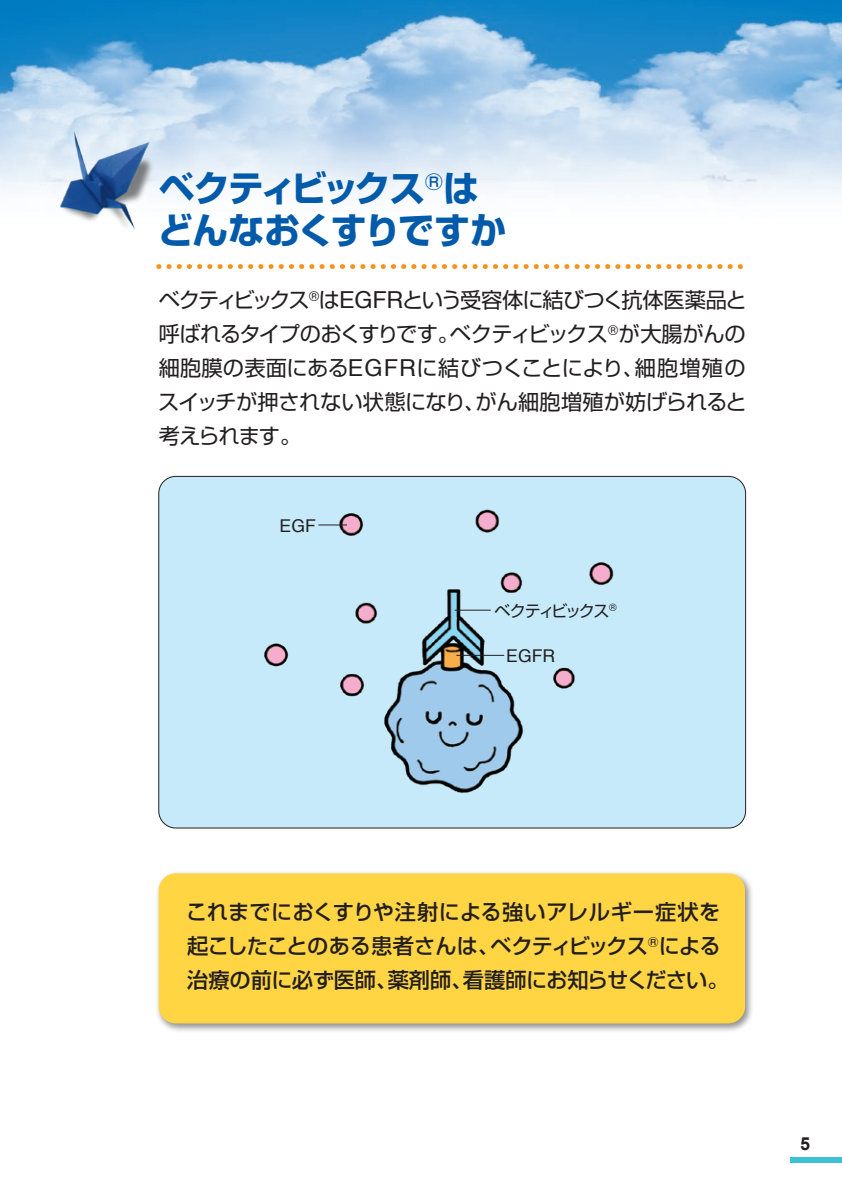
<style>
.page{position:relative;width:842px;height:1191px;background:#fff}
.page>*{position:absolute;margin:0;border:0;box-sizing:border-box;transform-origin:0 0}
.t1{font:700 36px/42px "Shin Go Pro";letter-spacing:-.055em;color:#015aaa}
.t2{font:21.2px/34px "Shin Go Pro";letter-spacing:-.02em;color:#231f20;text-align:justify}
.t3{font:500 21.2px/34px "Shin Go Pro";letter-spacing:-.01em;color:#231f20}
.t4{font:700 18px "Arial";color:#231f20}
.t5{font:17.6px "Helvetica";color:#231f20}
.t6{font:16px "Shin Go Pro";letter-spacing:-.14em;color:#231f20}
.s1{font-family:"Helvetica";font-size:23.4px}
</style>
<div class="page">
<img style="left:0;top:0;width:842px;height:195px">
<div style="left:791px;top:1157px;width:51px;height:5px;background:#3bc2d5"></div>
<div style="left:159px;top:476px;width:587px;height:352px;background:#c6eafa;border-radius:17px"></div>
<img style="left:264px;top:509px;width:350px;height:284px">
<svg style="left:318px;top:524px;width:29px;height:1px"></svg>
<hr style="left:456px;top:655px;width:48px;height:1px;background:#231f20">
<hr style="left:455px;top:609px;width:36px;height:1px;background:#231f20">
<svg style="left:159px;top:264px;width:584px;height:5px"></svg>
<img style="left:157px;top:872px;width:595px;height:159px">
<div style="left:159px;top:873px;width:586px;height:150px;background:#ffd544;border-radius:17px"></div>
<img style="left:51px;top:122px;width:108px;height:107px">
<h1 class="t1" style="left:157px;top:163px;width:350px">ベクティビックス<sup>®</sup>はどんなおくすりですか</h1>
<p class="t2" style="left:158px;top:280px;width:590px">ベクティビックス<sup>®</sup>は<span class="s1">EGFR</span>という受容体に結びつく抗体医薬品と呼ばれるタイプのおくすりです。ベクティビックス<sup>®</sup>が大腸がんの細胞膜の表面にある<span class="s1">EGFR</span>に結びつくことにより、細胞増殖のスイッチが押されない状態になり、がん細胞増殖が妨げられると考えられます。</p>
<p class="t5" style="left:280px;top:512px;width:38px">EGF</p>
<p class="t6" style="left:495px;top:597px;width:124px">ベクティビックス<sup>®</sup></p>
<p class="t5" style="left:506px;top:642px;width:50px">EGFR</p>
<p class="t3" style="left:186px;top:892px;width:544px">これまでにおくすりや注射による強いアレルギー症状を起こしたことのある患者さんは、ベクティビックス<sup>®</sup>による治療の前に必ず医師、薬剤師、看護師にお知らせください。</p>
<p class="t4" style="left:800px;top:1132px;width:12px">5</p>
</div>
